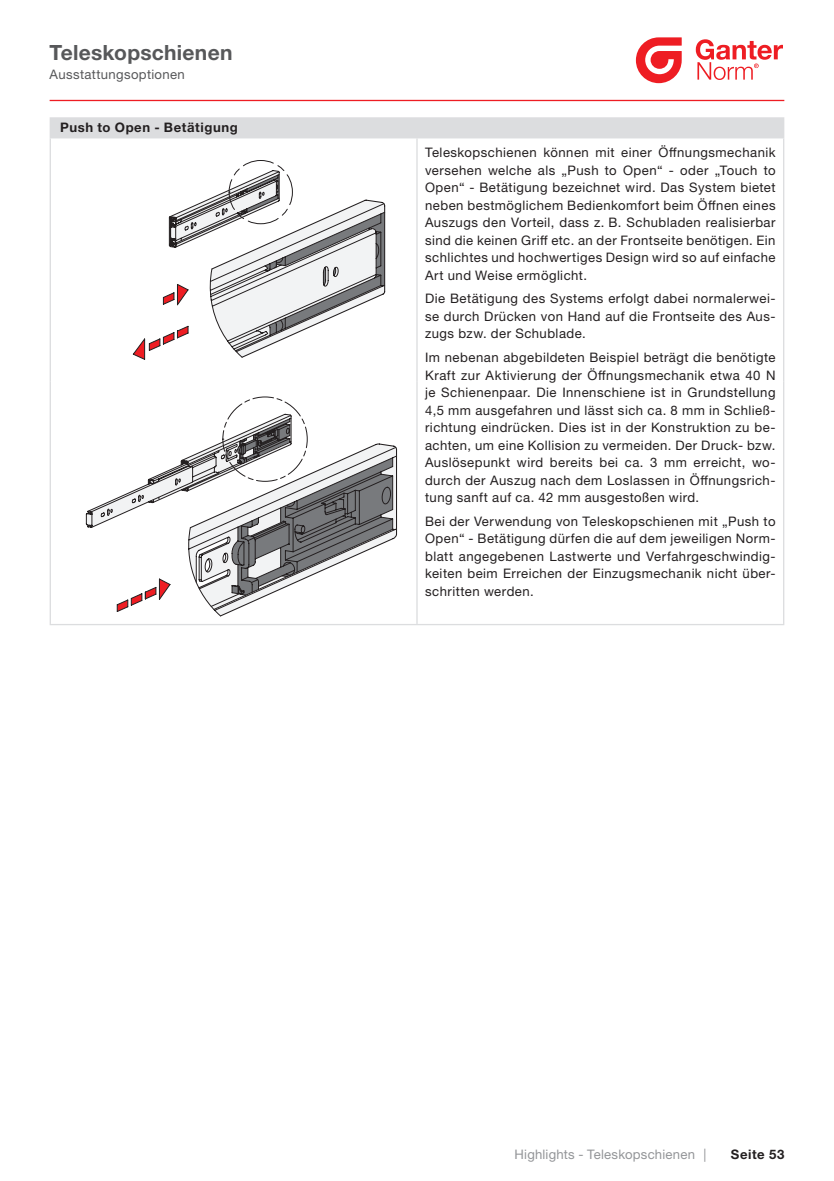
<style>
.page{position:relative;width:834px;height:1181px;background:#fff}
.page>*{position:absolute;margin:0;border:0;box-sizing:border-box;transform-origin:0 0}
.t1{font:700 21px "Helvetica Neue LTW1 G";letter-spacing:.01em;color:#57585a}
.t2{font:13.12px/17.5px "Helvetica Neue LTW1 G";letter-spacing:.035em;color:#231f20;text-align:justify}
.t3{font:13.12px "Helvetica Neue LT Pro";letter-spacing:.015em;color:#939598}
.t4{font:700 13.12px "Helvetica Neue LTW1 G";letter-spacing:.045em;color:#231f20}
.t5{font:13.12px "Helvetica Neue LTW1 G";letter-spacing:.025em;color:#57585a}
.s1{font-family:"Helvetica Neue LTW1 G"}
</style>
<div class="page">
<hr style="left:50px;top:100px;width:734px;height:1px;background:#ee1d23">
<svg style="left:635px;top:37px;width:46px;height:46px"></svg>
<svg style="left:695px;top:39px;width:87px;height:41px"></svg>
<div style="left:50px;top:118px;width:733px;height:20px;background:#dcdddf"></div>
<svg style="left:51px;top:138px;width:731px;height:486px"></svg>
<hr style="left:50px;top:117px;width:367px;height:2px;background:#dcdddf">
<hr style="left:417px;top:117px;width:367px;height:2px;background:#dcdddf">
<svg style="left:783px;top:119px;width:1px;height:18px"></svg>
<hr style="left:417px;top:137px;width:367px;height:1px;background:#dcdddf">
<hr style="left:50px;top:138px;width:1px;height:243px;background:#dcdddf">
<hr style="left:416px;top:138px;width:1px;height:243px;background:#dcdddf">
<hr style="left:782px;top:138px;width:2px;height:243px;background:#dcdddf">
<hr style="left:50px;top:381px;width:1px;height:243px;background:#dcdddf">
<hr style="left:416px;top:381px;width:1px;height:243px;background:#dcdddf">
<hr style="left:782px;top:381px;width:2px;height:243px;background:#dcdddf">
<hr style="left:50px;top:624px;width:367px;height:1px;background:#dcdddf">
<hr style="left:417px;top:624px;width:367px;height:1px;background:#dcdddf">
<svg style="left:133px;top:171px;width:252px;height:188px"></svg>
<svg style="left:86px;top:414px;width:311px;height:203px"></svg>
<h1 class="t1" style="left:50px;top:39px;width:184px">Teleskopschienen</h1>
<p class="t5" style="left:50px;top:67px;width:137px">Ausstattungsoptionen</p>
<p class="t4" style="left:60px;top:119px;width:179px">Push to Open - Betätigung</p>
<p class="t2" style="left:425px;top:144px;width:352px">Teleskopschienen können mit einer Öffnungsmechanik versehen welche als „Push to Open“ - oder „Touch to Open“ - Betätigung bezeichnet wird. Das System bietet neben bestmöglichem Bedienkomfort beim Öffnen eines Auszugs den Vorteil, dass z. B. Schubladen realisierbar sind die keinen Griff etc. an der Frontseite benötigen. Ein schlichtes und hochwertiges Design wird so auf einfache Art und Weise ermöglicht.</p>
<p class="t2" style="left:425px;top:290px;width:352px">Die Betätigung des Systems erfolgt dabei normalerwei&shy;se durch Drücken von Hand auf die Frontseite des Aus&shy;zugs bzw. der Schublade.</p>
<p class="t2" style="left:425px;top:348px;width:352px">Im nebenan abgebildeten Beispiel beträgt die benötigte Kraft zur Aktivierung der Öffnungsmechanik etwa 40 N je Schienenpaar. Die Innenschiene ist in Grundstellung 4,5 mm ausgefahren und lässt sich ca. 8 mm in Schließ&shy;richtung eindrücken. Dies ist in der Konstruktion zu be&shy;achten, um eine Kollision zu vermeiden. Der Druck- bzw.<br>Auslösepunkt wird bereits bei ca. 3 mm erreicht, wo&shy;durch der Auszug nach dem Loslassen in Öffnungsrich&shy;tung sanft auf ca. 42 mm ausgestoßen wird.</p>
<p class="t2" style="left:425px;top:512px;width:352px">Bei der Verwendung von Teleskopschienen mit „Push to Open“ - Betätigung dürfen die auf dem jeweiligen Norm&shy;blatt angegebenen Lastwerte und Verfahrgeschwindig&shy;keiten beim Erreichen der Einzugsmechanik nicht über&shy;schritten werden.</p>
<p class="t3" style="left:514px;top:1147px;width:193px">Highlights - Teleskopschienen <span class="s1">|</span></p>
<p class="t4" style="left:730px;top:1146px;width:55px">Seite 53</p>
</div>
